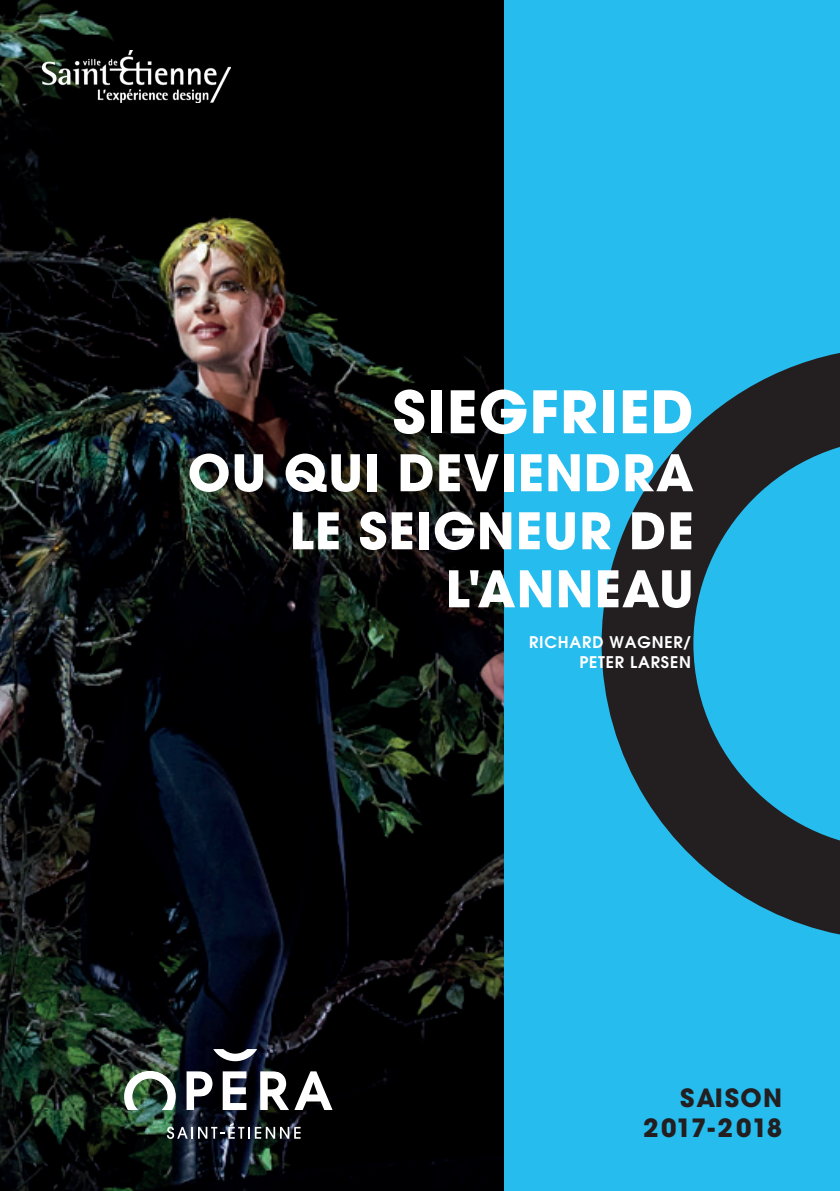
<style>
.page{position:relative;width:840px;height:1191px;background:#fff}
.page>*{position:absolute;margin:0;border:0;box-sizing:border-box;transform-origin:0 0}
.t1{font:700 58px "ITC Avant Garde Pro";letter-spacing:.02em;color:#fff}
.t2{font:700 50px/58px "ITC Avant Garde Pro";letter-spacing:.02em;color:#fff;text-align:right}
.t3{font:700 25px/30px "ITC Avant Garde Pro";letter-spacing:.05em;color:#231f20;text-align:right}
.t4{font:600 16px/20px "ITC Avant Garde Pro";letter-spacing:.05em;color:#fff;text-align:right}
</style>
<div class="page">
<div style="left:502px;top:0;width:337px;height:1191px;background:#26bcee"></div>
<img style="left:0;top:0;width:503px;height:1191px">
<svg style="left:601px;top:353px;width:238px;height:582px"></svg>
<svg style="left:167px;top:1123px;width:133px;height:16px"></svg>
<svg style="left:124px;top:1071px;width:52px;height:39px"></svg>
<svg style="left:186px;top:1071px;width:26px;height:39px"></svg>
<svg style="left:222px;top:1071px;width:24px;height:39px"></svg>
<svg style="left:260px;top:1071px;width:72px;height:39px"></svg>
<svg style="left:213px;top:1049px;width:44px;height:12px"></svg>
<img style="left:42px;top:50px;width:188px;height:53px">
<p class="t1" style="left:392px;top:373px;width:303px">SIEGFRIED</p>
<p class="t2" style="left:188px;top:443px;width:507px">OU QUI DEVIENDRA<br>LE SEIGNEUR DE<br>L'ANNEAU</p>
<p class="t4" style="left:529px;top:632px;width:163px">RICHARD WAGNER/<br>PETER LARSEN</p>
<p class="t3" style="left:642px;top:1082px;width:140px">SAISON<br>2017-2018</p>
</div>
